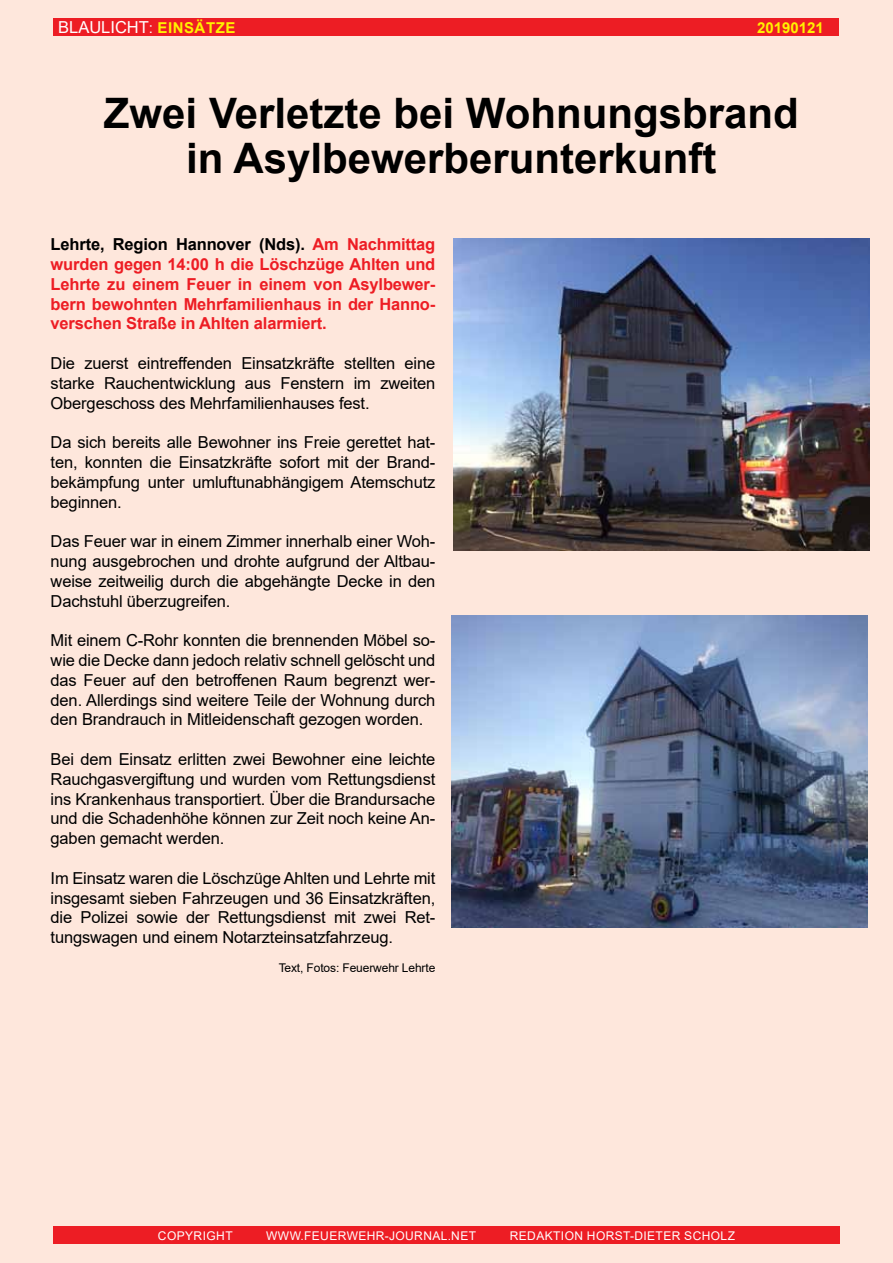
<style>
.page{position:relative;width:893px;height:1263px;background:#fee7dc}
.page>*{position:absolute;margin:0;border:0;box-sizing:border-box;transform-origin:0 0}
.t1{font:700 42px/45px "Arial";color:#000;text-align:center}
.t2{font:16.5px/19.8px "Arial";letter-spacing:-.01em;color:#000;text-align:justify}
.t3{font:700 16.5px/19.8px "Arial";letter-spacing:-.01em;color:#ed1d24;text-align:justify}
.t4{font:16.5px "Arial";color:#fff}
.t5{font:700 15px "Arial";letter-spacing:.035em;color:#fff200}
.t6{font:700 15px "Arial";letter-spacing:.015em;color:#fff200}
.t7{font:12px "Arial";letter-spacing:.035em;color:#fff}
.t8{font:12px "Arial";letter-spacing:-.01em;color:#000}
.s1{font-weight:400;font-size:16.5px;color:#fff}
.s2{font-weight:400;color:#fff}
.s3{color:#000}
</style>
<div class="page">
<div style="left:53px;top:1226px;width:787px;height:18px;background:#ed1d24"></div>
<div style="left:54px;top:18px;width:785px;height:18px;background:#ed1d24"></div>
<img style="left:453px;top:238px;width:417px;height:312px">
<img style="left:451px;top:615px;width:416px;height:313px">
<p class="t4" style="left:58px;top:16px;width:21px">BLAULI</p>
<p class="t5" style="left:115px;top:17px;width:120px"><span class="s1">CHT</span><span class="s2">:</span> Einsätze</p>
<p class="t6" style="left:757px;top:17px;width:68px">20190121</p>
<h1 class="t1" style="left:104px;top:91px;width:696px">Zwei Verletzte bei Wohnungsbrand in Asylbewerberunterkunft</h1>
<p class="t3" style="left:51px;top:235px;width:386px"><span class="s3">Lehrte, Region Hannover (Nds).</span> Am Nachmittag wurden gegen 14:00 h die Löschzüge Ahlten und Lehrte zu einem Feuer in einem von Asylbewer&shy;bern bewohnten Mehrfamilienhaus in der Hanno&shy;verschen Straße in Ahlten alarmiert.</p>
<p class="t2" style="left:51px;top:353px;width:386px">Die zuerst eintreffenden Einsatzkräfte stellten eine starke Rauchentwicklung aus Fenstern im zweiten Obergeschoss des Mehrfamilienhauses fest.</p>
<p class="t2" style="left:51px;top:432px;width:386px">Da sich bereits alle Bewohner ins Freie gerettet hat&shy;ten, konnten die Einsatzkräfte sofort mit der Brand&shy;bekämpfung unter umluftunabhängigem Atemschutz beginnen.</p>
<p class="t2" style="left:51px;top:531px;width:386px">Das Feuer war in einem Zimmer innerhalb einer Woh&shy;nung ausgebrochen und drohte aufgrund der Altbau&shy;weise zeitweilig durch die abgehängte Decke in den Dachstuhl überzugreifen.</p>
<p class="t2" style="left:51px;top:630px;width:386px">Mit einem C-Rohr konnten die brennenden Möbel so&shy;wie die Decke dann jedoch relativ schnell gelöscht und das Feuer auf den betroffenen Raum begrenzt wer&shy;den. Allerdings sind weitere Teile der Wohnung durch den Brandrauch in Mitleidenschaft gezogen worden.</p>
<p class="t2" style="left:51px;top:749px;width:386px">Bei dem Einsatz erlitten zwei Bewohner eine leichte Rauchgasvergiftung und wurden vom Rettungsdienst ins Krankenhaus transportiert. Über die Brandursache und die Schadenhöhe können zur Zeit noch keine An&shy;gaben gemacht werden.</p>
<p class="t2" style="left:51px;top:868px;width:386px">Im Einsatz waren die Löschzüge Ahlten und Lehrte mit insgesamt sieben Fahrzeugen und 36 Einsatzkräften, die Polizei sowie der Rettungsdienst mit zwei Ret&shy;tungswagen und einem Notarzteinsatzfahrzeug.</p>
<p class="t8" style="left:279px;top:959px;width:158px">Text, Fotos: Feuerwehr Lehrte</p>
<p class="t7" style="left:158px;top:1227px;width:76px">Copyright</p>
<p class="t7" style="left:266px;top:1227px;width:211px">www.feuerwehr-journal.net</p>
<p class="t7" style="left:510px;top:1227px;width:227px">Redaktion Horst-Dieter Scholz</p>
</div>
